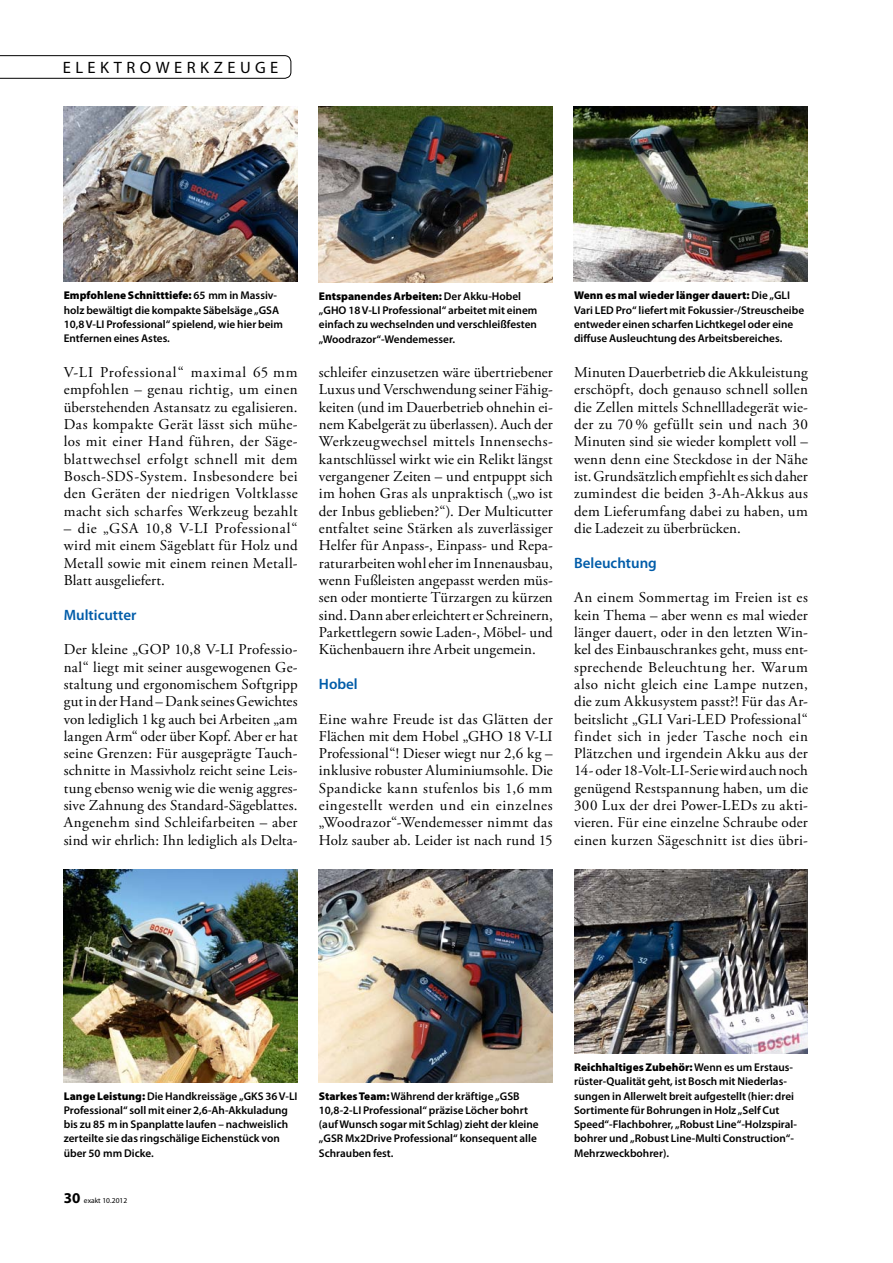
<style>
.page{position:relative;width:893px;height:1263px;background:#fff}
.page>*{position:absolute;margin:0;border:0;box-sizing:border-box;transform-origin:0 0}
.t1{font:16.5px "Myriad Pro";letter-spacing:.27em;color:#000}
.t2{font:15px/17.2px "Adobe Garamond Pro";letter-spacing:.015em;color:#000;text-align:justify}
.t3{font:600 15px "Myriad Pro";color:#005ca9}
.t4{font:600 11.25px/14.2px "Myriad Pro";color:#000}
.t5{font:7.5px "Myriad Pro";color:#000}
.s1{font-weight:900}
.s2{font-weight:700;font-size:15px}
</style>
<div class="page">
<svg style="left:0;top:55px;width:291px;height:24px"></svg>
<img style="left:63px;top:106px;width:235px;height:176px">
<img style="left:319px;top:106px;width:234px;height:176px">
<img style="left:319px;top:869px;width:234px;height:213px">
<img style="left:573px;top:106px;width:235px;height:176px">
<img style="left:574px;top:869px;width:234px;height:185px">
<img style="left:64px;top:869px;width:234px;height:213px">
<p class="t1" style="left:63px;top:57px;width:215px">ELE KTROWE RKZE UGE</p>
<p class="t4" style="left:64px;top:288px;width:221px"><span class="s1">Empfohlene Schnitttiefe:</span> 65 mm in Massiv&shy;holz bewältigt die kompakte Säbelsäge „GSA 10,8 V-LI Professional“ spielend, wie hier beim Entfernen eines Astes.</p>
<p class="t4" style="left:319px;top:289px;width:220px"><span class="s1">Entspanendes Arbeiten:</span> Der Akku-Hobel „GHO 18 V-LI Professional“ arbeitet mit einem einfach zu wechselnden und verschleißfesten „Woodrazor“-Wendemesser.</p>
<p class="t4" style="left:574px;top:288px;width:232px"><span class="s1">Wenn es mal wieder länger dauert:</span> Die „GLI Vari LED Pro“ liefert mit Fokussier-/Streuscheibe entweder einen scharfen Lichtkegel oder eine diffuse Ausleuchtung des Arbeitsbereiches.</p>
<p class="t2" style="left:64px;top:364px;width:235px">V-LI Professional“ maximal 65 mm empfohlen – genau richtig, um einen überstehenden Astansatz zu egalisieren.<br>Das kompakte Gerät lässt sich mühe&shy;los mit einer Hand führen, der Säge&shy;blattwechsel erfolgt schnell mit dem Bosch-SDS-System. Insbesondere bei den Geräten der niedrigen Voltklasse macht sich scharfes Werkzeug bezahlt</p>
<p class="t2" style="left:64px;top:520px;width:235px">– die „GSA 10,8 V-LI Professional“ wird mit einem Sägeblatt für Holz und Metall sowie mit einem reinen Metall-Blatt ausgeliefert.</p>
<p class="t3" style="left:64px;top:605px;width:74px">Multicutter</p>
<p class="t2" style="left:64px;top:641px;width:235px">Der kleine „GOP 10,8 V-LI Professio&shy;nal“ liegt mit seiner ausgewogenen Ge&shy;staltung und ergonomischem Softgripp gut in der Hand – Dank seines Gewichtes von lediglich 1 kg auch bei Arbeiten „am langen Arm“ oder über Kopf. Aber er hat seine Grenzen: Für ausgeprägte Tauch&shy;schnitte in Massivholz reicht seine Leis&shy;tung ebenso wenig wie die wenig aggres&shy;sive Zahnung des Standard-Sägeblattes.<br>Angenehm sind Schleifarbeiten – aber sind wir ehrlich: Ihn lediglich als Delta-</p>
<p class="t2" style="left:319px;top:364px;width:235px">schleifer einzusetzen wäre übertriebener Luxus und Verschwendung seiner Fähig&shy;keiten (und im Dauerbetrieb ohnehin ei&shy;nem Kabelgerät zu überlassen). Auch der Werkzeugwechsel mittels Innensechs&shy;kantschlüssel wirkt wie ein Relikt längst vergangener Zeiten – und entpuppt sich im hohen Gras als unpraktisch („wo ist der Inbus geblieben?“). Der Multicutter entfaltet seine Stärken als zuverlässiger Helfer für Anpass-, Einpass- und Repa&shy;raturarbeiten wohl eher im Innenausbau, wenn Fußleisten angepasst werden müs&shy;sen oder montierte Türzargen zu kürzen sind. Dann aber erleichtert er Schreinern, Parkettlegern sowie Laden-, Möbel- und Küchenbauern ihre Arbeit ungemein.</p>
<p class="t3" style="left:319px;top:674px;width:40px">Hobel</p>
<p class="t2" style="left:319px;top:710px;width:235px">Eine wahre Freude ist das Glätten der Flächen mit dem Hobel „GHO 18 V-LI Professional“! Dieser wiegt nur 2,6 kg – inklusive robuster Aluminiumsohle. Die Spandicke kann stufenlos bis 1,6 mm eingestellt werden und ein einzelnes „Woodrazor“-Wendemesser nimmt das Holz sauber ab. Leider ist nach rund 15</p>
<p class="t2" style="left:574px;top:364px;width:235px">Minuten Dauerbetrieb die Akkuleistung erschöpft, doch genauso schnell sollen die Zellen mittels Schnellladegerät wie&shy;der zu 70 % gefüllt sein und nach 30<br>Minuten sind sie wieder komplett voll – wenn denn eine Steckdose in der Nähe ist. Grundsätzlich empfiehlt es sich daher zumindest die beiden 3-Ah-Akkus aus dem Lieferumfang dabei zu haben, um die Ladezeit zu überbrücken.</p>
<p class="t3" style="left:574px;top:553px;width:84px">Beleuchtung</p>
<p class="t2" style="left:574px;top:589px;width:235px">An einem Sommertag im Freien ist es kein Thema – aber wenn es mal wieder länger dauert, oder in den letzten Win&shy;kel des Einbauschrankes geht, muss ent&shy;sprechende Beleuchtung her. Warum also nicht gleich eine Lampe nutzen, die zum Akkusystem passt?! Für das Ar&shy;beitslicht „GLI Vari-LED Professional“ findet sich in jeder Tasche noch ein Plätzchen und irgendein Akku aus der 14- oder 18-Volt-LI-Serie wird auch noch genügend Restspannung haben, um die 300 Lux der drei Power-LEDs zu akti&shy;vieren. Für eine einzelne Schraube oder einen kurzen Sägeschnitt ist dies übri-</p>
<p class="t4" style="left:64px;top:1088px;width:235px"><span class="s1">Lange Leistung:</span> Die Handkreissäge „GKS 36 V-LI Professional“ soll mit einer 2,6-Ah-Akkuladung bis zu 85 m in Spanplatte laufen – nachweislich zerteilte sie das ringschälige Eichenstück von über 50 mm Dicke.</p>
<p class="t5" style="left:64px;top:1196px;width:65px"><span class="s2">30</span> EXAKT 10.2012</p>
<p class="t4" style="left:319px;top:1088px;width:221px"><span class="s1">Starkes Team:</span> Während der kräftige „GSB 10,8-2-LI Professional“ präzise Löcher bohrt (auf Wunsch sogar mit Schlag) zieht der kleine „GSR Mx2Drive Professional“ konsequent alle Schrauben fest.</p>
<p class="t4" style="left:574px;top:1060px;width:224px"><span class="s1">Reichhaltiges Zubehör:</span> Wenn es um Erstaus&shy;rüster-Qualität geht, ist Bosch mit Niederlas&shy;sungen in Allerwelt breit aufgestellt (hier: drei Sortimente für Bohrungen in Holz „Self Cut Speed“-Flachbohrer, „Robust Line“-Holzspiral&shy;bohrer und „Robust Line-Multi Construction“- Mehrzweckbohrer).</p>
</div>
